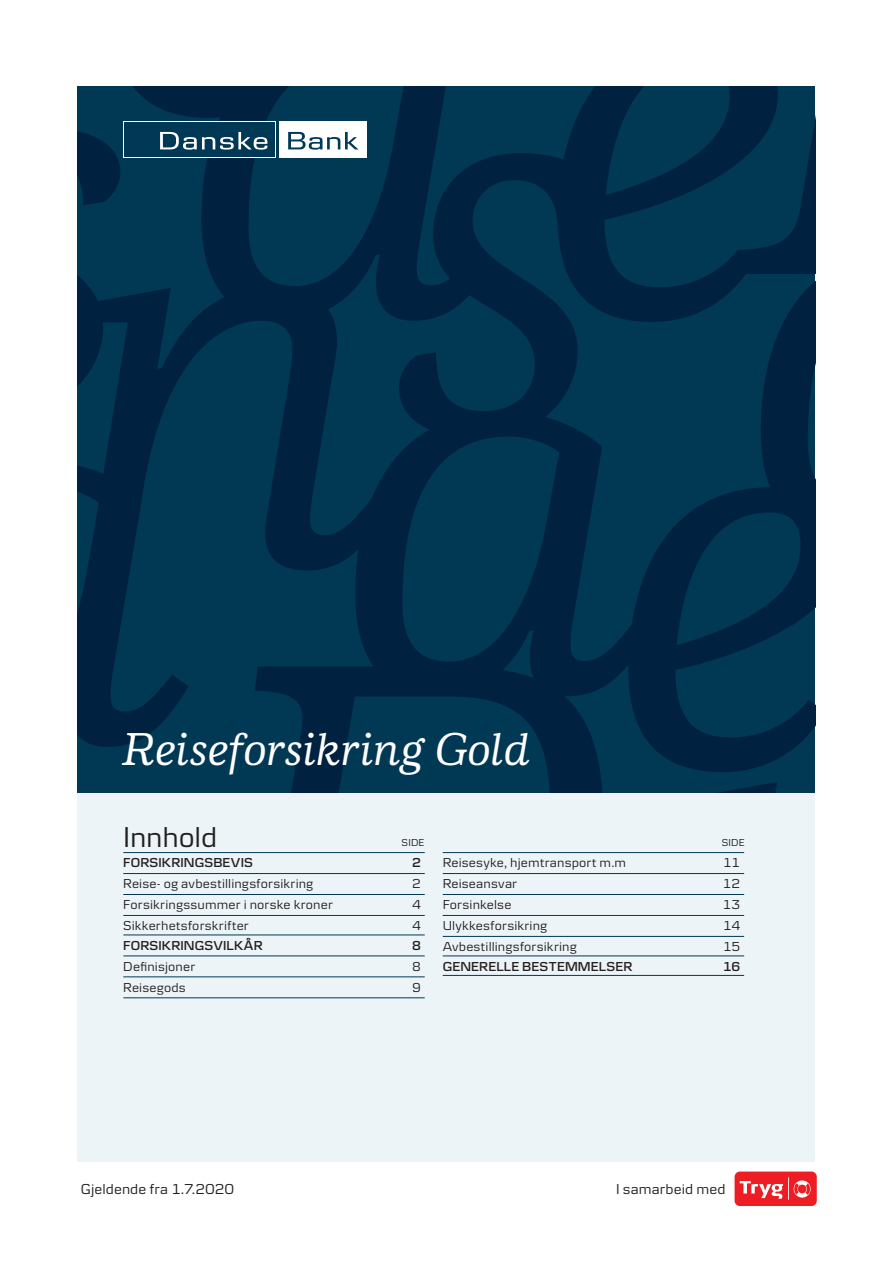
<style>
.page{position:relative;width:893px;height:1263px;background:#fff}
.page>*{position:absolute;margin:0;border:0;box-sizing:border-box;transform-origin:0 0}
.t1{font:italic 500 48px "Danske Human";letter-spacing:-.005em;color:#fff}
.t2{font:30px "Danske Textv 2";letter-spacing:-.01em;color:#231f20}
.t3{font:15px "Danske Textv 2";letter-spacing:.005em;color:#231f20}
.t4{font:13.5px "Danske Textv 2";letter-spacing:.01em;color:#231f20}
.t5{font:600 13.5px "Danske Textv 2";letter-spacing:.01em;color:#231f20}
.t6{font:10.5px "Danske Textv 2";letter-spacing:.015em;color:#231f20}
</style>
<div class="page">
<svg style="left:78px;top:86px;width:737px;height:707px;background:#00304c"></svg>
<div style="left:78px;top:793px;width:737px;height:368px;background:#ecf4f8"></div>
<div style="left:280px;top:121px;width:87px;height:37px;background:#fff"></div>
<div style="left:123px;top:121px;width:153px;height:37px;background:#fff"></div>
<div style="left:124px;top:122px;width:151px;height:35px;background:#013855"></div>
<svg style="left:160px;top:132px;width:107px;height:18px"></svg>
<svg style="left:288px;top:132px;width:70px;height:18px"></svg>
<hr style="left:123px;top:852px;width:302px;height:1px;background:#013955">
<hr style="left:123px;top:873px;width:302px;height:1px;background:#013955">
<hr style="left:123px;top:894px;width:302px;height:1px;background:#013955">
<hr style="left:123px;top:915px;width:302px;height:1px;background:#013955">
<hr style="left:123px;top:934px;width:302px;height:1px;background:#013955">
<hr style="left:123px;top:955px;width:302px;height:1px;background:#013955">
<hr style="left:123px;top:976px;width:302px;height:1px;background:#013955">
<hr style="left:123px;top:997px;width:302px;height:1px;background:#013955">
<hr style="left:443px;top:852px;width:301px;height:1px;background:#013955">
<hr style="left:443px;top:873px;width:301px;height:1px;background:#013955">
<hr style="left:443px;top:894px;width:301px;height:1px;background:#013955">
<hr style="left:443px;top:915px;width:301px;height:1px;background:#013955">
<hr style="left:443px;top:936px;width:301px;height:1px;background:#013955">
<hr style="left:443px;top:955px;width:301px;height:1px;background:#013955">
<hr style="left:443px;top:975px;width:301px;height:1px;background:#013955">
<div style="left:735px;top:1171px;width:82px;height:35px;background:#ee1d23;border-radius:5px"></div>
<svg style="left:740px;top:1177px;width:71px;height:23px"></svg>
<h1 class="t1" style="left:122px;top:722px;width:410px">Reiseforsikring Gold</h1>
<h2 class="t2" style="left:123px;top:819px;width:95px">Innhold</h2>
<p class="t6" style="left:402px;top:836px;width:24px">SIDE</p>
<p class="t6" style="left:722px;top:836px;width:24px">SIDE</p>
<p class="t5" style="left:123px;top:855px;width:131px">FORSIKRINGSBEVIS</p>
<p class="t5" style="left:412px;top:855px;width:10px">2</p>
<p class="t4" style="left:123px;top:876px;width:191px">Reise- og avbestillingsforsikring</p>
<p class="t4" style="left:412px;top:876px;width:10px">2</p>
<p class="t4" style="left:123px;top:897px;width:211px">Forsikringssummer i norske kroner</p>
<p class="t4" style="left:412px;top:897px;width:10px">4</p>
<p class="t4" style="left:123px;top:918px;width:127px">Sikkerhetsforskrifter</p>
<p class="t4" style="left:412px;top:918px;width:10px">4</p>
<p class="t5" style="left:123px;top:938px;width:141px">FORSIKRINGSVILKÅR</p>
<p class="t5" style="left:412px;top:938px;width:10px">8</p>
<p class="t4" style="left:123px;top:958px;width:73px">Definisjoner</p>
<p class="t4" style="left:412px;top:958px;width:10px">8</p>
<p class="t4" style="left:123px;top:979px;width:64px">Reisegods</p>
<p class="t4" style="left:412px;top:979px;width:10px">9</p>
<p class="t4" style="left:443px;top:855px;width:185px">Reisesyke, hjemtransport m.m</p>
<p class="t4" style="left:723px;top:855px;width:19px">11</p>
<p class="t4" style="left:443px;top:876px;width:76px">Reiseansvar</p>
<p class="t4" style="left:723px;top:876px;width:19px">12</p>
<p class="t4" style="left:443px;top:897px;width:70px">Forsinkelse</p>
<p class="t4" style="left:723px;top:897px;width:19px">13</p>
<p class="t4" style="left:443px;top:918px;width:106px">Ulykkesforsikring</p>
<p class="t4" style="left:723px;top:918px;width:19px">14</p>
<p class="t4" style="left:443px;top:939px;width:136px">Avbestillingsforsikring</p>
<p class="t4" style="left:723px;top:939px;width:19px">15</p>
<p class="t5" style="left:443px;top:958px;width:191px">GENERELLE BESTEMMELSER</p>
<p class="t5" style="left:723px;top:958px;width:19px">16</p>
<p class="t3" style="left:81px;top:1181px;width:155px">Gjeldende fra 1.7.2020</p>
<p class="t3" style="left:616px;top:1181px;width:111px">I samarbeid med</p>
</div>
